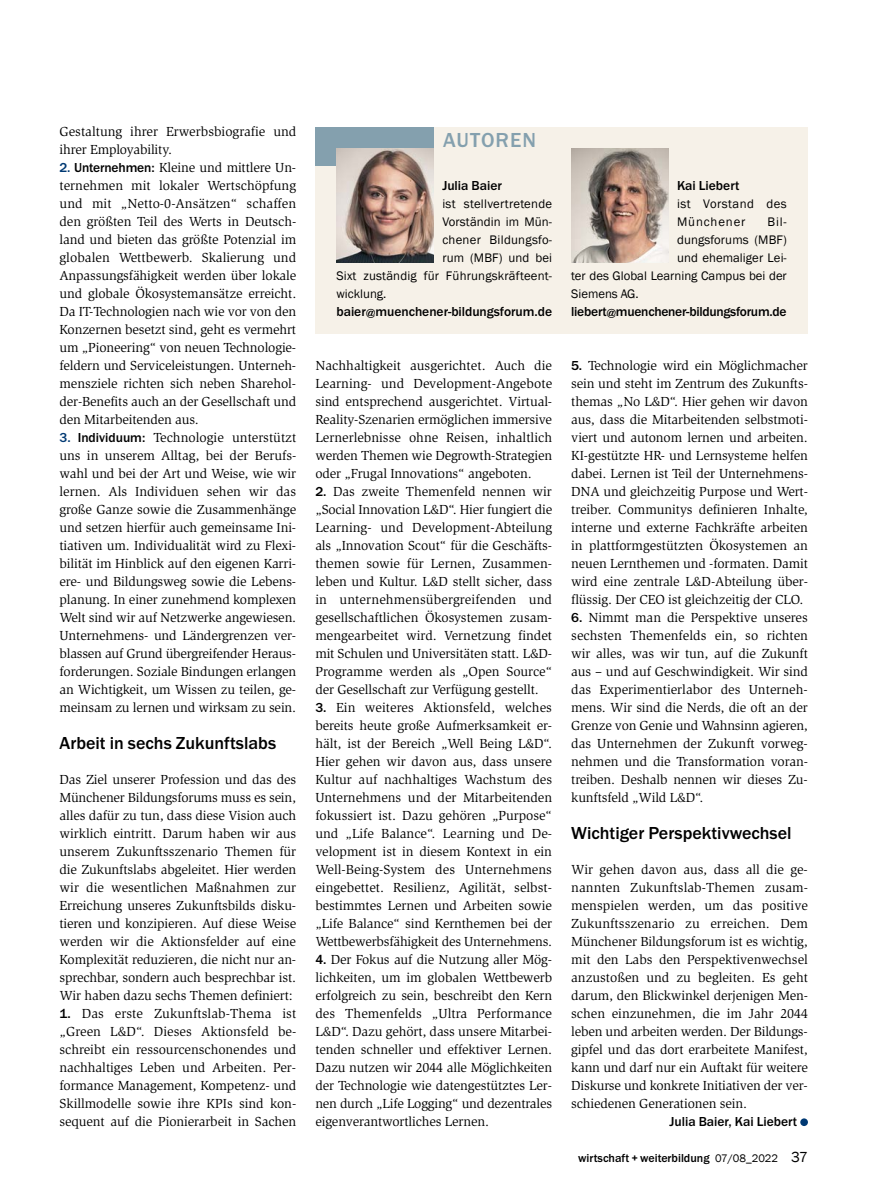
<style>
.page{position:relative;width:893px;height:1191px;background:#fff}
.page>*{position:absolute;margin:0;border:0;box-sizing:border-box;transform-origin:0 0}
.t1{font:500 21px "Franklin Goth EF";letter-spacing:.05em;color:#84a0ae}
.t2{font:500 18px "Franklin Goth EF";color:#000}
.t3{font:13.5px/18px "Slimbach Std";letter-spacing:-.01em;color:#000;text-align:justify}
.t4{font:500 13.5px "Franklin Goth EF";color:#000}
.t5{font:500 13.5px "Franklin Goth EF";letter-spacing:-.02em;color:#000}
.t6{font:12.75px "Franklin Gothic";letter-spacing:.01em;color:#000}
.t7{font:12.75px/18px "Franklin Gothic";letter-spacing:.035em;color:#000}
.t8{font:500 12px "Franklin Goth EF";color:#000}
.s1{font-family:"Franklin Goth EF";font-weight:500;color:#003973}
.s2{font-family:"Franklin Goth EF";font-weight:500}
.s3{font-family:"Franklin Gothic";font-weight:400;font-size:11.25px}
.s4{font-family:"Franklin Gothic";font-weight:400;font-size:15px}
</style>
<div class="page">
<div style="left:800px;top:1118px;width:8px;height:8px;background:#003973;border-radius:50%"></div>
<div style="left:315px;top:127px;width:493px;height:207px;background:#f6f1e8"></div>
<div style="left:315px;top:127px;width:119px;height:39px;background:#84a0ae"></div>
<img style="left:337px;top:148px;width:97px;height:115px">
<img style="left:571px;top:148px;width:98px;height:115px">
<p class="t3" style="left:60px;top:122px;width:238px">Gestaltung ihrer Erwerbsbiografie und ihrer Employability.</p>
<p class="t3" style="left:60px;top:158px;width:238px"><span class="s1">2.</span> <span class="s2">Unternehmen:</span> Kleine und mittlere Un&shy;ternehmen mit lokaler Wertschöpfung und mit „Netto-0-Ansätzen“ schaffen den größten Teil des Werts in Deutsch&shy;land und bieten das größte Potenzial im globalen Wettbewerb. Skalierung und Anpassungsfähigkeit werden über lokale und globale Ökosystemansätze erreicht.<br>Da IT-Technologien nach wie vor von den Konzernen besetzt sind, geht es vermehrt um „Pioneering“ von neuen Technologie&shy;feldern und Serviceleistungen. Unterneh&shy;mensziele richten sich neben Sharehol&shy;der-Benefits auch an der Gesellschaft und den Mitarbeitenden aus.</p>
<p class="t3" style="left:60px;top:428px;width:238px"><span class="s1">3.</span> <span class="s2">Individuum:</span> Technologie unterstützt uns in unserem Alltag, bei der Berufs&shy;wahl und bei der Art und Weise, wie wir lernen. Als Individuen sehen wir das große Ganze sowie die Zusammenhänge und setzen hierfür auch gemeinsame Ini&shy;tiativen um. Individualität wird zu Flexi&shy;bilität im Hinblick auf den eigenen Karri&shy;ere- und Bildungsweg sowie die Lebens&shy;planung. In einer zunehmend komplexen Welt sind wir auf Netzwerke angewiesen.<br>Unternehmens- und Ländergrenzen ver&shy;blassen auf Grund übergreifender Heraus&shy;forderungen. Soziale Bindungen erlangen an Wichtigkeit, um Wissen zu teilen, ge&shy;meinsam zu lernen und wirksam zu sein.</p>
<h2 class="t2" style="left:60px;top:733px;width:218px">Arbeit in sechs Zukunftslabs</h2>
<p class="t3" style="left:60px;top:770px;width:238px">Das Ziel unserer Profession und das des Münchener Bildungsforums muss es sein, alles dafür zu tun, dass diese Vision auch wirklich eintritt. Darum haben wir aus unserem Zukunftsszenario Themen für die Zukunftslabs abgeleitet. Hier werden wir die wesentlichen Maßnahmen zur Erreichung unseres Zukunftsbilds disku&shy;tieren und konzipieren. Auf diese Weise werden wir die Aktionsfelder auf eine Komplexität reduzieren, die nicht nur an&shy;sprechbar, sondern auch besprechbar ist.<br>Wir haben dazu sechs Themen definiert:</p>
<p class="t3" style="left:60px;top:1004px;width:238px"><span class="s2">1.</span> Das erste Zukunftslab-Thema ist „Green L&amp;D“. Dieses Aktionsfeld be&shy;schreibt ein ressourcenschonendes und nachhaltiges Leben und Arbeiten. Per&shy;formance Management, Kompetenz- und Skillmodelle sowie ihre KPIs sind kon&shy;sequent auf die Pionierarbeit in Sachen</p>
<h1 class="t1" style="left:443px;top:129px;width:94px">AUTOREN</h1>
<p class="t4" style="left:442px;top:178px;width:61px">Julia Baier</p>
<p class="t6" style="left:442px;top:195px;width:111px">ist stellvertretende</p>
<p class="t6" style="left:442px;top:213px;width:111px">Vorständin im Mün-</p>
<p class="t6" style="left:442px;top:231px;width:111px">chener Bildungsfo-</p>
<p class="t6" style="left:442px;top:249px;width:111px">rum (MBF) und bei</p>
<p class="t6" style="left:336px;top:267px;width:217px">Sixt zuständig für Führungskräfteent-</p>
<p class="t6" style="left:336px;top:285px;width:51px">wicklung.</p>
<p class="t4" style="left:336px;top:304px;width:217px">baier@muenchener-bildungsforum.de</p>
<p class="t3" style="left:315px;top:356px;width:238px">Nachhaltigkeit ausgerichtet. Auch die Learning- und Development-Angebote sind entsprechend ausgerichtet. Virtual-Reality-Szenarien ermöglichen immersive Lernerlebnisse ohne Reisen, inhaltlich werden Themen wie Degrowth-Strategien oder „Frugal Innovations“ angeboten.</p>
<p class="t3" style="left:315px;top:482px;width:238px"><span class="s2">2.</span> Das zweite Themenfeld nennen wir „Social Innovation L&amp;D“. Hier fungiert die Learning- und Development-Abteilung als „Innovation Scout“ für die Geschäfts&shy;themen sowie für Lernen, Zusammen&shy;leben und Kultur. L&amp;D stellt sicher, dass in unternehmensübergreifenden und gesellschaftlichen Ökosystemen zusam&shy;mengearbeitet wird. Vernetzung findet mit Schulen und Universitäten statt. L&amp;D-Programme werden als „Open Source“ der Gesellschaft zur Verfügung gestellt.</p>
<p class="t3" style="left:315px;top:698px;width:238px"><span class="s2">3.</span> Ein weiteres Aktionsfeld, welches bereits heute große Aufmerksamkeit er&shy;hält, ist der Bereich „Well Being L&amp;D“.<br>Hier gehen wir davon aus, dass unsere Kultur auf nachhaltiges Wachstum des Unternehmens und der Mitarbeitenden fokussiert ist. Dazu gehören „Purpose“ und „Life Balance“. Learning und De&shy;velopment ist in diesem Kontext in ein Well-Being-System des Unternehmens eingebettet. Resilienz, Agilität, selbst&shy;bestimmtes Lernen und Arbeiten sowie „Life Balance“ sind Kernthemen bei der Wettbewerbsfähigkeit des Unternehmens.</p>
<p class="t3" style="left:315px;top:950px;width:238px"><span class="s2">4.</span> Der Fokus auf die Nutzung aller Mög&shy;lichkeiten, um im globalen Wettbewerb erfolgreich zu sein, beschreibt den Kern des Themenfelds „Ultra Performance L&amp;D“. Dazu gehört, dass unsere Mitarbei&shy;tenden schneller und effektiver Lernen.<br>Dazu nutzen wir 2044 alle Möglichkeiten der Technologie wie datengestütztes Ler&shy;nen durch „Life Logging“ und dezentrales eigenverantwortliches Lernen.</p>
<p class="t4" style="left:677px;top:178px;width:64px">Kai Liebert</p>
<p class="t7" style="left:677px;top:195px;width:111px">ist Vorstand des<br>Münchener</p>
<p class="t6" style="left:767px;top:213px;width:21px">Bil-</p>
<p class="t6" style="left:677px;top:231px;width:111px">dungsforums (MBF)</p>
<p class="t6" style="left:677px;top:249px;width:111px">und ehemaliger Lei-</p>
<p class="t6" style="left:571px;top:267px;width:217px">ter des Global Learning Campus bei der</p>
<p class="t6" style="left:571px;top:285px;width:69px">Siemens AG.</p>
<p class="t5" style="left:571px;top:304px;width:217px">liebert@muenchener-bildungsforum.de</p>
<p class="t3" style="left:571px;top:356px;width:238px"><span class="s2">5.</span> Technologie wird ein Möglichmacher sein und steht im Zentrum des Zukunfts&shy;themas „No L&amp;D“. Hier gehen wir davon aus, dass die Mitarbeitenden selbstmoti&shy;viert und autonom lernen und arbeiten.<br>KI-gestützte HR- und Lernsysteme helfen dabei. Lernen ist Teil der Unternehmens-DNA und gleichzeitig Purpose und Wert&shy;treiber. Communitys definieren Inhalte, interne und externe Fachkräfte arbeiten in plattformgestützten Ökosystemen an neuen Lernthemen und -formaten. Damit wird eine zentrale L&amp;D-Abteilung über&shy;flüssig. Der CEO ist gleichzeitig der CLO.</p>
<p class="t3" style="left:571px;top:608px;width:238px"><span class="s2">6.</span> Nimmt man die Perspektive unseres sechsten Themenfelds ein, so richten wir alles, was wir tun, auf die Zukunft aus – und auf Geschwindigkeit. Wir sind das Experimentierlabor des Unterneh&shy;mens. Wir sind die Nerds, die oft an der Grenze von Genie und Wahnsinn agieren, das Unternehmen der Zukunft vorweg&shy;nehmen und die Transformation voran&shy;treiben. Deshalb nennen wir dieses Zu&shy;kunftsfeld „Wild L&amp;D“.</p>
<h2 class="t2" style="left:571px;top:823px;width:222px">Wichtiger Perspektivwechsel</h2>
<p class="t3" style="left:571px;top:860px;width:238px">Wir gehen davon aus, dass all die ge&shy;nannten Zukunftslab-Themen zusam&shy;menspielen werden, um das positive Zukunftsszenario zu erreichen. Dem Münchener Bildungsforum ist es wichtig, mit den Labs den Perspektivenwechsel anzustoßen und zu begleiten. Es geht darum, den Blickwinkel derjenigen Men&shy;schen einzunehmen, die im Jahr 2044 leben und arbeiten werden. Der Bildungs&shy;gipfel und das dort erarbeitete Manifest, kann und darf nur ein Auftakt für weitere Diskurse und konkrete Initiativen der ver&shy;schiedenen Generationen sein.</p>
<p class="t4" style="left:670px;top:1114px;width:129px">Julia Baier, Kai Liebert</p>
<p class="t8" style="left:578px;top:1151px;width:231px">wirtschaft + weiterbildung <span class="s3">07/08_2022</span> <span class="s4">37</span></p>
</div>
